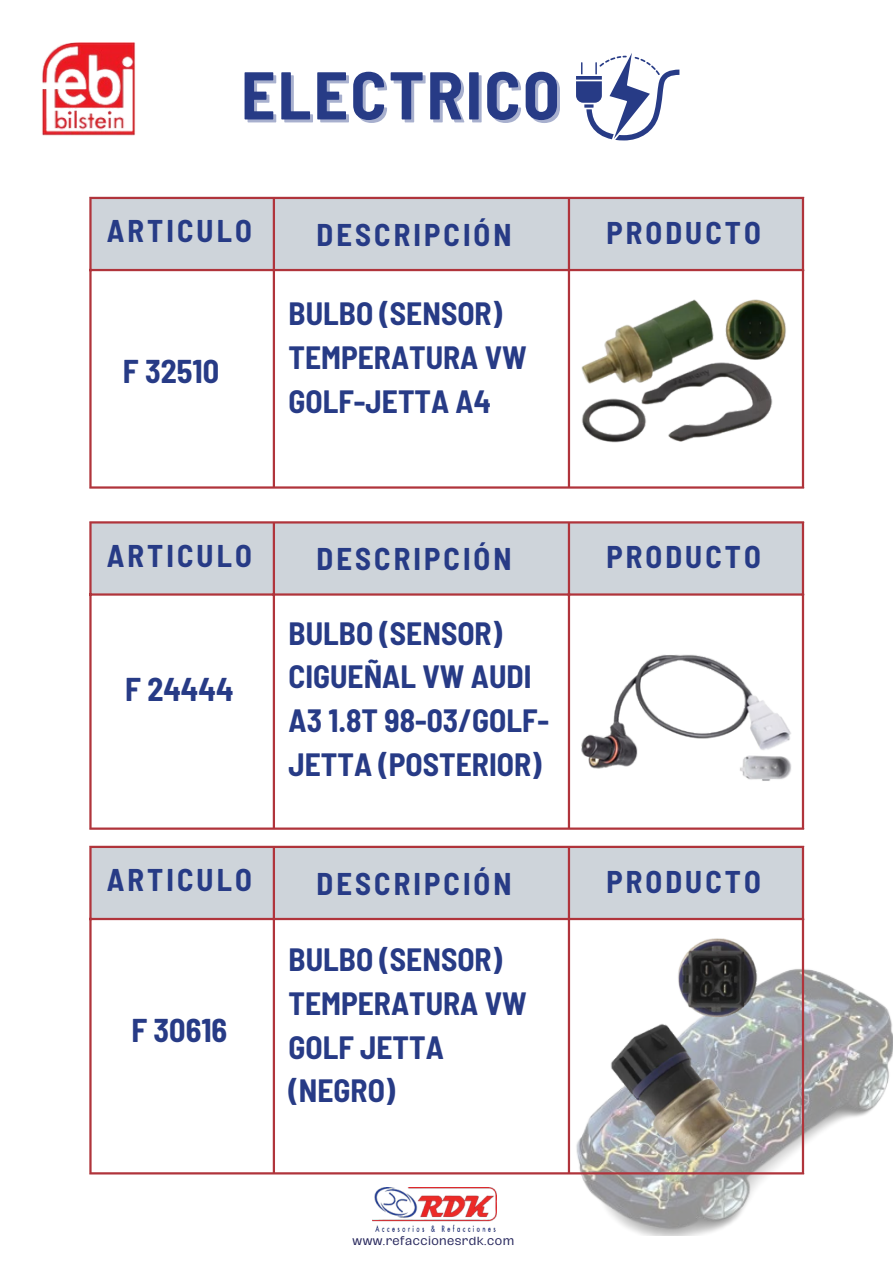
<style>
.page{position:relative;width:893px;height:1264px;background:#fff}
.page>*{position:absolute;margin:0;border:0;box-sizing:border-box;transform-origin:0 0}
.t1{font:700 semi-condensed 67.35px "Barlow";letter-spacing:.035em;color:#273b86}
.t2{font:700 semi-condensed 32.25px "Barlow";color:#273b86}
.t3{font:700 semi-condensed 31.5px/43.8px "Barlow";color:#273b86}
.t4{font:700 semi-condensed 30.75px "Barlow";letter-spacing:.1em;color:#273b86}
.t5{font:10.8px "Hagrid Text";letter-spacing:.04em;color:#29295e}
</style>
<div class="page">
<div style="left:92px;top:199px;width:709px;height:70px;background:#ced4da"></div>
<hr style="left:89px;top:199px;width:3px;height:287px;background:#b0343b">
<hr style="left:273px;top:199px;width:2px;height:287px;background:#b0343b">
<hr style="left:567px;top:199px;width:3px;height:287px;background:#b0343b">
<hr style="left:801px;top:199px;width:3px;height:287px;background:#b0343b">
<hr style="left:89px;top:197px;width:715px;height:2px;background:#b0343b">
<hr style="left:89px;top:269px;width:715px;height:2px;background:#b0343b">
<hr style="left:89px;top:486px;width:715px;height:2px;background:#b0343b">
<img style="left:42px;top:42px;width:94px;height:94px">
<img style="left:372px;top:1187px;width:124px;height:44px">
<div style="left:92px;top:523px;width:709px;height:70px;background:#ced4da"></div>
<hr style="left:89px;top:523px;width:3px;height:304px;background:#b0343b">
<hr style="left:273px;top:523px;width:2px;height:304px;background:#b0343b">
<hr style="left:567px;top:523px;width:3px;height:304px;background:#b0343b">
<hr style="left:801px;top:523px;width:3px;height:304px;background:#b0343b">
<hr style="left:89px;top:521px;width:715px;height:2px;background:#b0343b">
<hr style="left:89px;top:593px;width:715px;height:2px;background:#b0343b">
<hr style="left:89px;top:827px;width:715px;height:2px;background:#b0343b">
<img style="left:570px;top:962px;width:322px;height:273px">
<div style="left:92px;top:848px;width:709px;height:69px;background:#ced4da"></div>
<hr style="left:89px;top:848px;width:3px;height:324px;background:#b0343b">
<hr style="left:273px;top:848px;width:2px;height:324px;background:#b0343b">
<hr style="left:567px;top:848px;width:3px;height:324px;background:#b0343b">
<hr style="left:801px;top:848px;width:3px;height:324px;background:#b0343b">
<hr style="left:89px;top:845px;width:715px;height:3px;background:#b0343b">
<hr style="left:89px;top:917px;width:715px;height:3px;background:#b0343b">
<hr style="left:89px;top:1172px;width:715px;height:2px;background:#b0343b">
<svg style="left:576px;top:53px;width:103px;height:87px"></svg>
<img style="left:581px;top:299px;width:205px;height:144px">
<img style="left:581px;top:654px;width:211px;height:127px">
<img style="left:604px;top:938px;width:159px;height:230px">
<p class="t1" style="left:241px;top:52px;width:320px">ELECTRICO</p>
<p class="t4" style="left:107px;top:212px;width:147px">ARTICULO</p>
<p class="t2" style="left:123px;top:350px;width:98px">F 32510</p>
<h2 class="t4" style="left:316px;top:215px;width:196px">DESCRIPCIÓN</h2>
<h2 class="t4" style="left:606px;top:213px;width:156px">PRODUCTO</h2>
<p class="t3" style="left:288px;top:291px;width:240px">BULBO (SENSOR)<br>TEMPERATURA VW<br>GOLF-JETTA A4</p>
<h2 class="t4" style="left:107px;top:536px;width:147px">ARTICULO</h2>
<p class="t2" style="left:125px;top:669px;width:110px">F 24444</p>
<h2 class="t4" style="left:107px;top:860px;width:147px">ARTICULO</h2>
<h2 class="t2" style="left:131px;top:1009px;width:97px">F 30616</h2>
<p class="t4" style="left:316px;top:539px;width:196px">DESCRIPCIÓN</p>
<h2 class="t4" style="left:606px;top:537px;width:156px">PRODUCTO</h2>
<p class="t3" style="left:288px;top:610px;width:262px">BULBO (SENSOR)<br>CIGUEÑAL VW AUDI<br>A3 1.8T 98-03/GOLF-<br>JETTA (POSTERIOR)</p>
<h2 class="t4" style="left:316px;top:864px;width:196px">DESCRIPCIÓN</h2>
<p class="t4" style="left:606px;top:862px;width:156px">PRODUCTO</p>
<h2 class="t3" style="left:288px;top:936px;width:240px">BULBO (SENSOR)<br>TEMPERATURA VW<br>GOLF JETTA (NEGRO)</h2>
<h2 class="t5" style="left:352px;top:1235px;width:163px">www.refaccionesrdk.com</h2>
</div>
